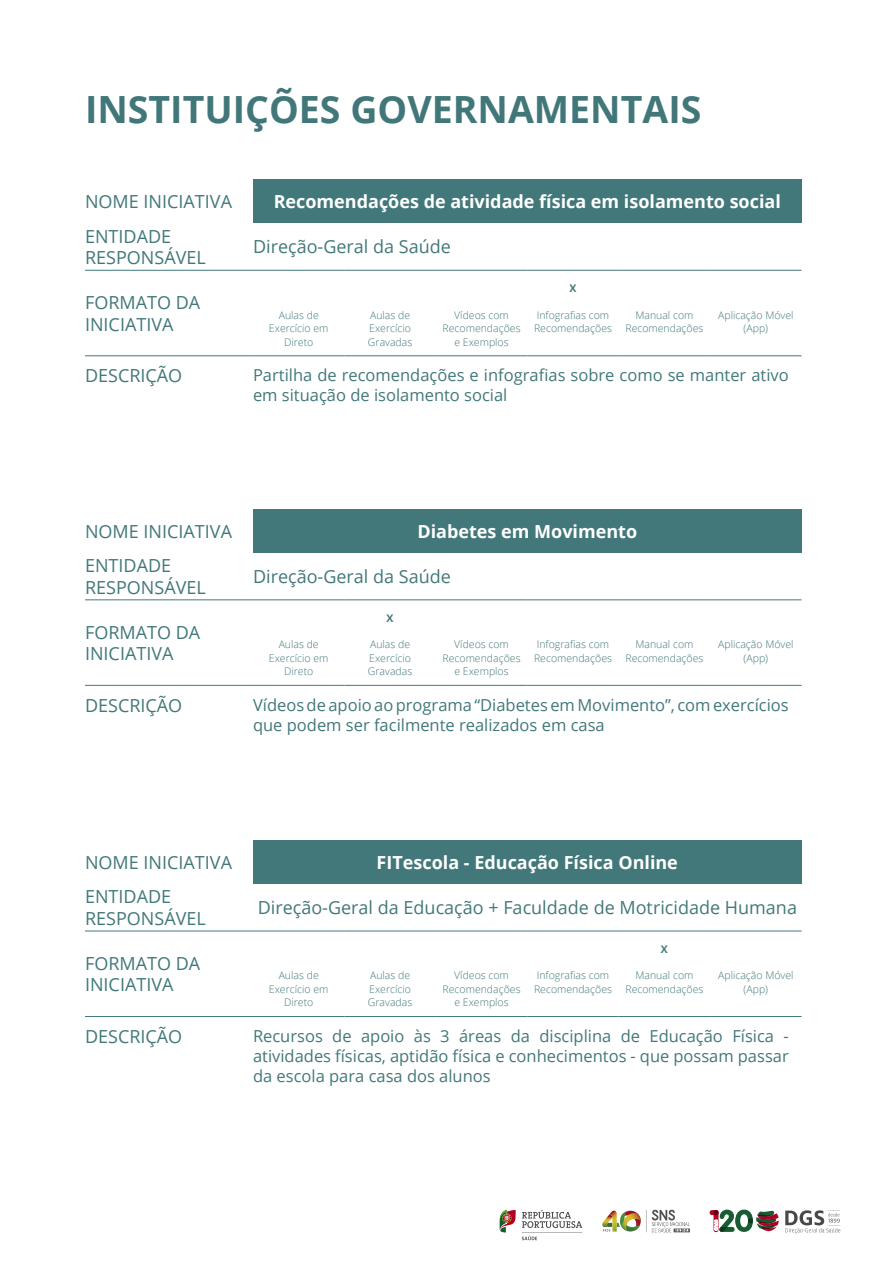
<style>
.page{position:relative;width:893px;height:1263px;background:#fff}
.page>*{position:absolute;margin:0;border:0;box-sizing:border-box;transform-origin:0 0}
.t1{font:700 37.5px "Open Sans";color:#42777a}
.t2{font:18px/21.6px "Open Sans";color:#42787a}
.t3{font:700 18px "Open Sans";color:#fff}
.t4{font:16.5px/19.8px "Open Sans";color:#42787a}
.t5{font:300 10.5px/13.5px "Open Sans";color:#42787a;text-align:center}
.t6{font:700 10.5px "Open Sans";color:#42787a}
</style>
<div class="page">
<svg style="left:500px;top:1210px;width:16px;height:22px"></svg>
<svg style="left:522px;top:1210px;width:60px;height:30px"></svg>
<svg style="left:602px;top:1210px;width:88px;height:22px"></svg>
<svg style="left:785px;top:1210px;width:55px;height:23px"></svg>
<div style="left:710px;top:1210px;width:8px;height:5px;background:#b00024;border-radius:3px"></div>
<svg style="left:713px;top:1209px;width:66px;height:23px"></svg>
<div style="left:253px;top:179px;width:548px;height:44px;background:#42787a"></div>
<hr style="left:85px;top:270px;width:168px;height:1px;background:#42787a">
<hr style="left:85px;top:355px;width:168px;height:1px;background:#42787a">
<hr style="left:253px;top:270px;width:91px;height:1px;background:#42787a">
<hr style="left:344px;top:270px;width:92px;height:1px;background:#42787a">
<hr style="left:436px;top:270px;width:91px;height:1px;background:#42787a">
<hr style="left:527px;top:270px;width:92px;height:1px;background:#42787a">
<hr style="left:619px;top:270px;width:91px;height:1px;background:#42787a">
<hr style="left:710px;top:270px;width:91px;height:1px;background:#42787a">
<hr style="left:253px;top:355px;width:91px;height:1px;background:#42787a">
<hr style="left:344px;top:355px;width:92px;height:1px;background:#42787a">
<hr style="left:436px;top:355px;width:91px;height:1px;background:#42787a">
<hr style="left:527px;top:355px;width:92px;height:1px;background:#42787a">
<hr style="left:619px;top:355px;width:91px;height:1px;background:#42787a">
<hr style="left:710px;top:355px;width:91px;height:1px;background:#42787a">
<div style="left:253px;top:509px;width:548px;height:43px;background:#42787a"></div>
<hr style="left:85px;top:600px;width:168px;height:1px;background:#42787a">
<hr style="left:85px;top:685px;width:168px;height:1px;background:#42787a">
<hr style="left:253px;top:600px;width:91px;height:1px;background:#42787a">
<hr style="left:344px;top:600px;width:92px;height:1px;background:#42787a">
<hr style="left:436px;top:600px;width:91px;height:1px;background:#42787a">
<hr style="left:527px;top:600px;width:92px;height:1px;background:#42787a">
<hr style="left:619px;top:600px;width:91px;height:1px;background:#42787a">
<hr style="left:710px;top:600px;width:91px;height:1px;background:#42787a">
<hr style="left:253px;top:685px;width:91px;height:1px;background:#42787a">
<hr style="left:344px;top:685px;width:92px;height:1px;background:#42787a">
<hr style="left:436px;top:685px;width:91px;height:1px;background:#42787a">
<hr style="left:527px;top:685px;width:92px;height:1px;background:#42787a">
<hr style="left:619px;top:685px;width:91px;height:1px;background:#42787a">
<hr style="left:710px;top:685px;width:91px;height:1px;background:#42787a">
<div style="left:253px;top:840px;width:548px;height:44px;background:#42787a"></div>
<hr style="left:85px;top:931px;width:168px;height:1px;background:#42787a">
<hr style="left:85px;top:1016px;width:168px;height:1px;background:#42787a">
<hr style="left:253px;top:931px;width:91px;height:1px;background:#42787a">
<hr style="left:344px;top:931px;width:92px;height:1px;background:#42787a">
<hr style="left:436px;top:931px;width:91px;height:1px;background:#42787a">
<hr style="left:527px;top:931px;width:92px;height:1px;background:#42787a">
<hr style="left:619px;top:931px;width:91px;height:1px;background:#42787a">
<hr style="left:710px;top:931px;width:91px;height:1px;background:#42787a">
<hr style="left:253px;top:1016px;width:91px;height:1px;background:#42787a">
<hr style="left:344px;top:1016px;width:92px;height:1px;background:#42787a">
<hr style="left:436px;top:1016px;width:91px;height:1px;background:#42787a">
<hr style="left:527px;top:1016px;width:92px;height:1px;background:#42787a">
<hr style="left:619px;top:1016px;width:91px;height:1px;background:#42787a">
<hr style="left:710px;top:1016px;width:91px;height:1px;background:#42787a">
<h1 class="t1" style="left:85px;top:83px;width:618px">INSTITUIÇÕES GOVERNAMENTAIS</h1>
<h2 class="t2" style="left:85px;top:190px;width:149px">NOME INICIATIVA</h2>
<h2 class="t3" style="left:274px;top:189px;width:509px">Recomendações de atividade física em isolamento social</h2>
<h2 class="t2" style="left:85px;top:225px;width:122px">ENTIDADE<br>RESPONSÁVEL</h2>
<h2 class="t2" style="left:253px;top:236px;width:199px">Direção-Geral da Saúde</h2>
<h2 class="t2" style="left:85px;top:291px;width:117px">FORMATO DA<br>INICIATIVA</h2>
<p class="t6" style="left:569px;top:281px;width:9px">X</p>
<p class="t5" style="left:269px;top:308px;width:61px">Aulas de<br>Exercício em<br>Direto</p>
<p class="t5" style="left:368px;top:308px;width:46px;text-align:left">Aulas de<br>Exercício<br>Gravadas</p>
<p class="t5" style="left:443px;top:308px;width:79px">Vídeos com<br>Recomendações e Exemplos</p>
<p class="t5" style="left:534px;top:308px;width:79px;text-align:left">Infografias com<br>Recomendações</p>
<p class="t5" style="left:625px;top:308px;width:79px">Manual com<br>Recomendações</p>
<p class="t5" style="left:718px;top:308px;width:77px">Aplicação Móvel (App)</p>
<h2 class="t2" style="left:85px;top:364px;width:99px">DESCRIÇÃO</h2>
<h3 class="t4" style="left:253px;top:365px;width:537px">Partilha de recomendações e infografias sobre como se manter ativo em situação de isolamento social</h3>
<h2 class="t2" style="left:85px;top:520px;width:149px">NOME INICIATIVA</h2>
<h2 class="t3" style="left:417px;top:518px;width:221px">Diabetes em Movimento</h2>
<h2 class="t2" style="left:85px;top:554px;width:122px">ENTIDADE<br>RESPONSÁVEL</h2>
<h2 class="t2" style="left:253px;top:565px;width:199px">Direção-Geral da Saúde</h2>
<h2 class="t2" style="left:85px;top:621px;width:117px">FORMATO DA<br>INICIATIVA</h2>
<p class="t6" style="left:387px;top:611px;width:9px">X</p>
<p class="t5" style="left:269px;top:637px;width:61px">Aulas de<br>Exercício em<br>Direto</p>
<p class="t5" style="left:368px;top:637px;width:46px;text-align:left">Aulas de<br>Exercício<br>Gravadas</p>
<p class="t5" style="left:443px;top:637px;width:79px">Vídeos com<br>Recomendações e Exemplos</p>
<p class="t5" style="left:534px;top:637px;width:79px;text-align:left">Infografias com<br>Recomendações</p>
<p class="t5" style="left:625px;top:637px;width:79px">Manual com<br>Recomendações</p>
<p class="t5" style="left:718px;top:637px;width:77px">Aplicação Móvel (App)</p>
<h2 class="t2" style="left:85px;top:694px;width:99px">DESCRIÇÃO</h2>
<h3 class="t4" style="left:253px;top:694px;width:537px">Vídeos de apoio ao programa “Diabetes em Movimento”, com exercícios que podem ser facilmente realizados em casa</h3>
<h2 class="t2" style="left:85px;top:851px;width:149px">NOME INICIATIVA</h2>
<h2 class="t3" style="left:377px;top:849px;width:303px">FITescola - Educação Física Online</h2>
<h2 class="t2" style="left:85px;top:886px;width:122px">ENTIDADE<br>RESPONSÁVEL</h2>
<h2 class="t2" style="left:258px;top:896px;width:541px">Direção-Geral da Educação + Faculdade de Motricidade Humana</h2>
<h2 class="t2" style="left:85px;top:952px;width:117px">FORMATO DA<br>INICIATIVA</h2>
<p class="t6" style="left:661px;top:942px;width:9px">X</p>
<p class="t5" style="left:269px;top:968px;width:61px">Aulas de<br>Exercício em<br>Direto</p>
<p class="t5" style="left:368px;top:968px;width:46px;text-align:left">Aulas de<br>Exercício<br>Gravadas</p>
<p class="t5" style="left:443px;top:968px;width:79px">Vídeos com<br>Recomendações e Exemplos</p>
<p class="t5" style="left:534px;top:968px;width:79px;text-align:left">Infografias com<br>Recomendações</p>
<p class="t5" style="left:625px;top:968px;width:79px">Manual com<br>Recomendações</p>
<p class="t5" style="left:718px;top:968px;width:77px">Aplicação Móvel (App)</p>
<h2 class="t2" style="left:85px;top:1025px;width:99px">DESCRIÇÃO</h2>
<h3 class="t4" style="left:253px;top:1025px;width:537px;text-align:justify">Recursos de apoio às 3 áreas da disciplina de Educação Física - atividades físicas, aptidão física e conhecimentos - que possam passar da escola para casa dos alunos</h3>
</div>
